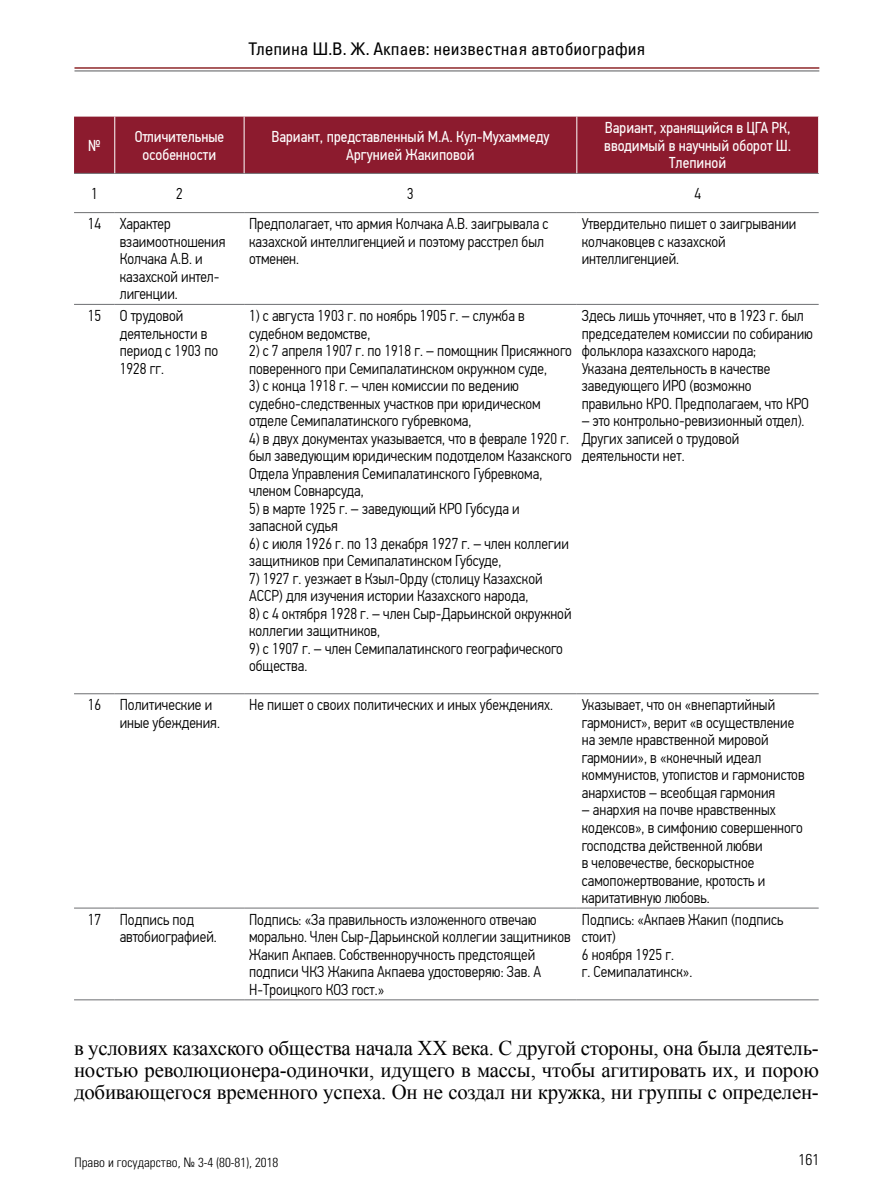
<style>
.page{position:relative;width:869px;height:1191px;background:#fff}
.page>*{position:absolute;margin:0;border:0;box-sizing:border-box;transform-origin:0 0}
.t1{font:21px/22.4px "Times New Roman";letter-spacing:-.01em;color:#000;text-align:justify}
.t2{font:17.5px "Partner Condensed kaz";color:#000}
.t3{font:300 15.75px/17.5px "PF Din Text Cond Pro";color:#000}
.t4{font:15.75px/17.5px "PF Din Text Cond Pro";color:#fff;text-align:center}
.t5{font:300 condensed 15.75px "Partner";color:#000}
.t6{font:300 condensed 13.12px "Partner";color:#000}
</style>
<div class="page">
<hr style="left:74px;top:67px;width:745px;height:2px;background:#9e4648">
<hr style="left:74px;top:71px;width:745px;height:1px;background:#58595b">
<div style="left:74px;top:117px;width:744px;height:56px;background:#8c1b2e"></div>
<hr style="left:74px;top:173px;width:41px;height:1px;background:#6d6e71">
<hr style="left:115px;top:173px;width:129px;height:1px;background:#6d6e71">
<hr style="left:244px;top:173px;width:332px;height:1px;background:#6d6e71">
<hr style="left:576px;top:173px;width:242px;height:1px;background:#6d6e71">
<hr style="left:74px;top:212px;width:41px;height:1px;background:#6d6e71">
<hr style="left:115px;top:212px;width:129px;height:1px;background:#6d6e71">
<hr style="left:244px;top:212px;width:332px;height:1px;background:#6d6e71">
<hr style="left:576px;top:212px;width:242px;height:1px;background:#6d6e71">
<hr style="left:74px;top:304px;width:41px;height:1px;background:#6d6e71">
<hr style="left:115px;top:304px;width:129px;height:1px;background:#6d6e71">
<hr style="left:244px;top:304px;width:332px;height:1px;background:#6d6e71">
<hr style="left:576px;top:304px;width:242px;height:1px;background:#6d6e71">
<hr style="left:74px;top:693px;width:41px;height:1px;background:#6d6e71">
<hr style="left:115px;top:693px;width:129px;height:1px;background:#6d6e71">
<hr style="left:244px;top:693px;width:332px;height:1px;background:#6d6e71">
<hr style="left:576px;top:693px;width:242px;height:1px;background:#6d6e71">
<hr style="left:74px;top:907px;width:41px;height:1px;background:#6d6e71">
<hr style="left:115px;top:907px;width:129px;height:1px;background:#6d6e71">
<hr style="left:244px;top:907px;width:332px;height:1px;background:#6d6e71">
<hr style="left:576px;top:907px;width:242px;height:1px;background:#6d6e71">
<hr style="left:74px;top:999px;width:41px;height:1px;background:#6d6e71">
<hr style="left:115px;top:999px;width:129px;height:1px;background:#6d6e71">
<hr style="left:244px;top:999px;width:332px;height:1px;background:#6d6e71">
<hr style="left:576px;top:999px;width:242px;height:1px;background:#6d6e71">
<hr style="left:114px;top:117px;width:1px;height:56px;background:#fff">
<hr style="left:244px;top:117px;width:1px;height:56px;background:#fff">
<hr style="left:576px;top:117px;width:1px;height:56px;background:#fff">
<p class="t2" style="left:248px;top:38px;width:398px">Тлепина Ш.В. Ж. Акпаев: неизвестная автобиография</p>
<p class="t4" style="left:88px;top:137px;width:14px">№</p>
<p class="t4" style="left:135px;top:128px;width:91px">Отличительные особенности</p>
<p class="t4" style="left:271px;top:128px;width:279px">Вариант, представленный М.А. Кул-Мухаммеду<br>Аргунией Жакиповой</p>
<p class="t4" style="left:604px;top:119px;width:188px">Вариант, хранящийся в ЦГА РК, вводимый в научный оборот Ш.<br>Тлепиной</p>
<p class="t3" style="left:91px;top:185px;width:8px">1</p>
<p class="t3" style="left:176px;top:185px;width:8px">2</p>
<p class="t3" style="left:407px;top:185px;width:8px">3</p>
<p class="t3" style="left:694px;top:185px;width:8px">4</p>
<p class="t3" style="left:120px;top:215px;width:107px;text-indent:-32px">14 Характер взаимоотношения<br>Колчака А.В. и казахской интел&shy;лигенции.</p>
<p class="t3" style="left:249px;top:215px;width:301px">Предполагает, что армия Колчака А.В. заигрывала с казахской интеллигенцией и поэтому расстрел был отменен.</p>
<p class="t3" style="left:581px;top:215px;width:216px">Утвердительно пишет о заигрывании колчаковцев с казахской интеллигенцией.</p>
<p class="t3" style="left:120px;top:307px;width:100px;text-indent:-32px">15 О трудовой деятельности в период с 1903 по<br>1928 гг.</p>
<p class="t3" style="left:249px;top:307px;width:277px">1) с августа 1903 г. по ноябрь 1905 г. – служба в судебном ведомстве,</p>
<p class="t3" style="left:581px;top:307px;width:233px">Здесь лишь уточняет, что в 1923 г. был председателем комиссии по собиранию фольклора казахского народа;<br>Указана деятельность в качестве заведующего ИРО (возможно правильно КРО. Предполагаем, что КРО</p>
<p class="t3" style="left:581px;top:412px;width:224px">– это контрольно-ревизионный отдел).<br>Других записей о трудовой деятельности нет.</p>
<p class="t3" style="left:249px;top:342px;width:324px">2) с 7 апреля 1907 г. по 1918 г. – помощник Присяжного поверенного при Семипалатинском окружном суде,</p>
<p class="t3" style="left:249px;top:377px;width:293px">3) с конца 1918 г. – член комиссии по ведению судебно-следственных участков при юридическом отделе Семипалатинского губревкома,</p>
<p class="t3" style="left:249px;top:429px;width:324px">4) в двух документах указывается, что в феврале 1920 г. был заведующим юридическим подотделом Казакского Отдела Управления Семипалатинского Губревкома, членом Совнарсуда,</p>
<p class="t3" style="left:249px;top:499px;width:272px">5) в марте 1925 г. – заведующий КРО Губсуда и запасной судья</p>
<p class="t3" style="left:249px;top:534px;width:321px">6) с июля 1926 г. по 13 декабря 1927 г. – член коллегии защитников при Семипалатинском Губсуде,</p>
<p class="t3" style="left:249px;top:569px;width:295px">7) 1927 г. уезжает в Кзыл-Орду (столицу Казахской<br>АССР) для изучения истории Казахского народа,</p>
<p class="t3" style="left:249px;top:604px;width:324px">8) с 4 октября 1928 г. – член Сыр-Дарьинской окружной коллегии защитников,</p>
<p class="t3" style="left:249px;top:639px;width:315px">9) с 1907 г. – член Семипалатинского географического общества.</p>
<p class="t3" style="left:120px;top:696px;width:102px;text-indent:-32px">16 Политические и иные убеждения.</p>
<p class="t3" style="left:249px;top:696px;width:305px">Не пишет о своих политических и иных убеждениях.</p>
<p class="t3" style="left:581px;top:696px;width:224px">Указывает, что он «внепартийный гармонист», верит «в осуществление на земле нравственной мировой гармонии», в «конечный идеал коммунистов, утопистов и гармонистов анархистов – всеобщая гармония</p>
<p class="t3" style="left:581px;top:801px;width:222px">– анархия на почве нравственных кодексов», в симфонию совершенного господства действенной любви<br>в человечестве, бескорыстное самопожертвование, кротость и каритативную любовь.</p>
<p class="t3" style="left:120px;top:910px;width:98px;text-indent:-32px">17 Подпись под автобиографией.</p>
<p class="t3" style="left:249px;top:910px;width:323px">Подпись: «За правильность изложенного отвечаю морально. Член Сыр-Дарьинской коллегии защитников Жакип Акпаев. Собственноручность предстоящей подписи ЧКЗ Жакипа Акпаева удостоверяю: Зав. А Н-Троицкого КОЗ гост.»</p>
<p class="t3" style="left:581px;top:910px;width:203px">Подпись: «Акпаев Жакип (подпись стоит)<br>6 ноября 1925 г.<br>г. Семипалатинск».</p>
<p class="t1" style="left:74px;top:1036px;width:746px">в условиях казахского общества начала XX века. С другой стороны, она была деятель&shy;ностью революционера-одиночки, идущего в массы, чтобы агитировать их, и порою добивающегося временного успеха. Он не создал ни кружка, ни группы с определен-</p>
<p class="t6" style="left:74px;top:1155px;width:205px">Право и государство, № 3-4 (80-81), 2018</p>
<p class="t5" style="left:798px;top:1150px;width:22px">161</p>
</div>
